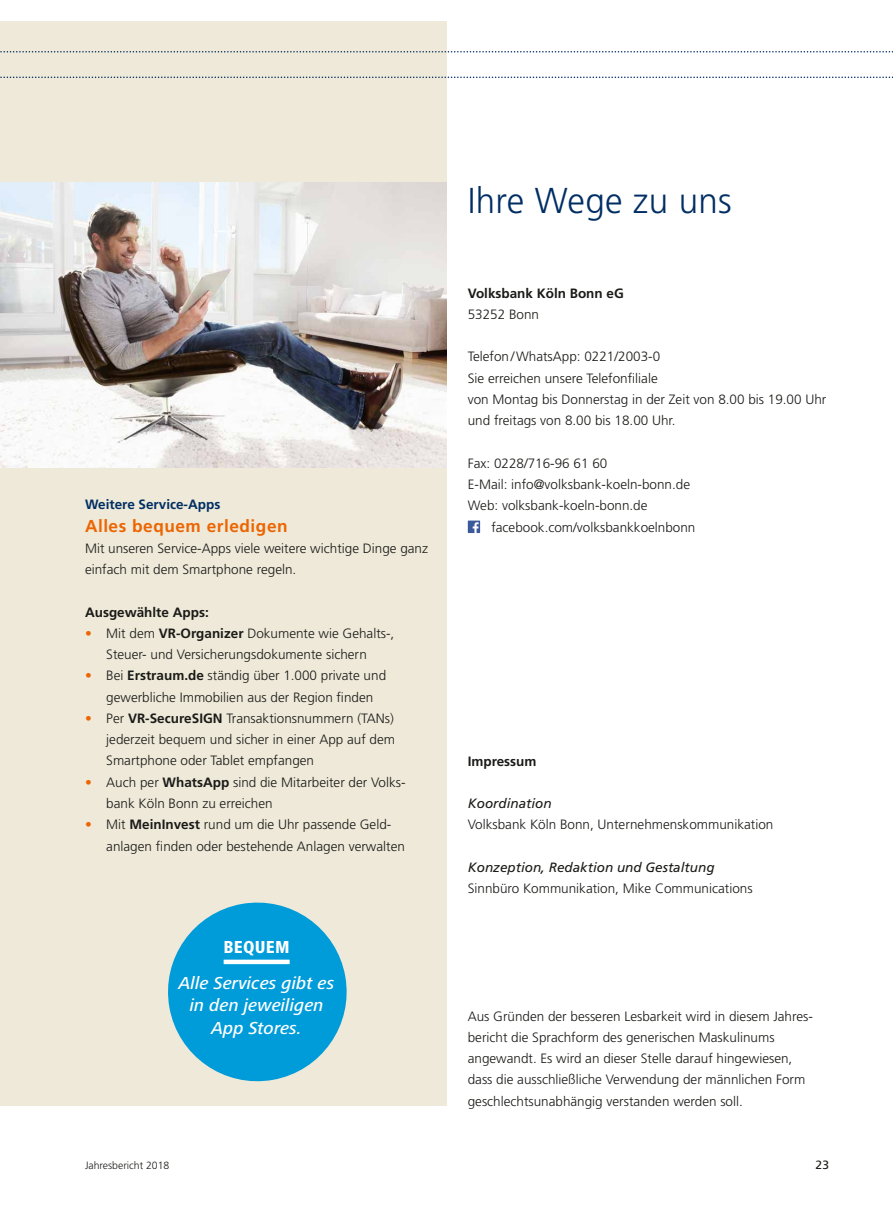
<style>
.page{position:relative;width:893px;height:1212px;background:#fff}
.page>*{position:absolute;margin:0;border:0;box-sizing:border-box;transform-origin:0 0}
.t1{font:300 36px "Frutiger";letter-spacing:.01em;color:#002e63}
.t2{font:italic 500 18px/22.5px "Frutiger Next LT";color:#fff;text-align:center}
.t3{font:800 condensed 18px "Frutiger Next LT";letter-spacing:.01em;color:#fff}
.t4{font:700 17.25px "Frutiger";letter-spacing:.03em;color:#ec6502}
.t5{font:300 13.5px/21.3px "Frutiger";color:#1a1a18}
.t6{font:italic 13.5px "Frutiger";color:#1a1a18}
.t7{font:700 13.5px "Frutiger";color:#1a1a18}
.t8{font:700 13.5px "Frutiger";color:#002e63}
.t9{font:12px "Frutiger";color:#1a1a18}
.t10{font:300 10.5px "Frutiger";color:#1a1a18}
.s1{font-weight:700;color:#ec6502}
.s2{font-weight:700}
</style>
<div class="page">
<div style="left:0;top:21px;width:446px;height:1084px;background:#eee9d8"></div>
<svg style="left:0;top:51px;width:893px;height:2px"></svg>
<svg style="left:0;top:77px;width:893px;height:1px"></svg>
<svg style="left:468px;top:520px;width:12px;height:13px"></svg>
<img style="left:0;top:183px;width:446px;height:285px">
<svg style="left:168px;top:902px;width:179px;height:180px"></svg>
<hr style="left:224px;top:960px;width:66px;height:4px;background:#fff">
<p class="t8" style="left:85px;top:496px;width:137px">Weitere Service-Apps</p>
<p class="t4" style="left:85px;top:515px;width:204px">Alles bequem erledigen</p>
<p class="t5" style="left:85px;top:537px;width:345px">Mit unseren Service-Apps viele weitere wichtige Dinge ganz einfach mit dem Smartphone regeln.</p>
<p class="t7" style="left:85px;top:604px;width:125px">Ausgewählte Apps:</p>
<p class="t5" style="left:85px;top:622px;width:311px;text-align:center"><span class="s1">•</span> Mit dem <span class="s2">VR-Organizer</span> Dokumente wie Gehalts-,<br>Steuer- und Versicherungsdokumente sichern</p>
<p class="t5" style="left:106px;top:665px;width:281px;text-indent:-21px"><span class="s1">•</span> Bei <span class="s2">Erstraum.de</span> ständig über 1.000 private und gewerbliche Immobilien aus der Region finden</p>
<p class="t5" style="left:106px;top:708px;width:290px;text-align:justify;text-indent:-21px"><span class="s1">•</span> Per <span class="s2">VR-SecureSIGN</span> Transaktionsnummern (TANs) jederzeit bequem und sicher in einer App auf dem Smartphone oder Tablet empfangen</p>
<p class="t5" style="left:106px;top:771px;width:301px;text-indent:-21px"><span class="s1">•</span> Auch per <span class="s2">WhatsApp</span> sind die Mitarbeiter der Volks&shy;bank Köln Bonn zu erreichen</p>
<p class="t5" style="left:106px;top:814px;width:300px;text-indent:-21px"><span class="s1">•</span> Mit <span class="s2">MeinInvest</span> rund um die Uhr passende Geld&shy;anlagen finden oder bestehende Anlagen verwalten</p>
<h2 class="t3" style="left:224px;top:937px;width:68px">BEQUEM</h2>
<h2 class="t2" style="left:179px;top:971px;width:157px">Alle Services gibt es in den jeweiligen<br>App Stores.</h2>
<h1 class="t1" style="left:468px;top:180px;width:266px">Ihre Wege zu uns</h1>
<p class="t7" style="left:468px;top:285px;width:158px">Volksbank Köln Bonn eG</p>
<p class="t5" style="left:468px;top:304px;width:73px">53252 Bonn</p>
<p class="t5" style="left:468px;top:346px;width:360px">Telefon/WhatsApp: 0221/2003-0<br>Sie erreichen unsere Telefonfiliale<br>von Montag bis Donnerstag in der Zeit von 8.00 bis 19.00 Uhr und freitags von 8.00 bis 18.00 Uhr.</p>
<p class="t5" style="left:468px;top:452px;width:224px">Fax: 0228/716-96 61 60<br>E-Mail: info@volksbank-koeln-bonn.de<br>Web: volksbank-koeln-bonn.de</p>
<p class="t5" style="left:491px;top:516px;width:206px">facebook.com/volksbankkoelnbonn</p>
<p class="t7" style="left:468px;top:753px;width:70px">Impressum</p>
<p class="t6" style="left:468px;top:795px;width:86px">Koordination</p>
<p class="t5" style="left:468px;top:814px;width:307px">Volksbank Köln Bonn, Unternehmenskommunikation</p>
<p class="t6" style="left:468px;top:859px;width:248px">Konzeption, Redaktion und Gestaltung</p>
<p class="t5" style="left:468px;top:878px;width:286px">Sinnbüro Kommunikation, Mike Communications</p>
<p class="t5" style="left:468px;top:1005px;width:345px">Aus Gründen der besseren Lesbarkeit wird in diesem Jahres&shy;bericht die Sprachform des generischen Maskulinums angewandt. Es wird an dieser Stelle darauf hingewiesen, dass die ausschließliche Verwendung der männlichen Form geschlechtsunabhängig verstanden werden soll.</p>
<p class="t10" style="left:85px;top:1160px;width:86px">Jahresbericht 2018</p>
<p class="t9" style="left:815px;top:1158px;width:15px">23</p>
</div>
